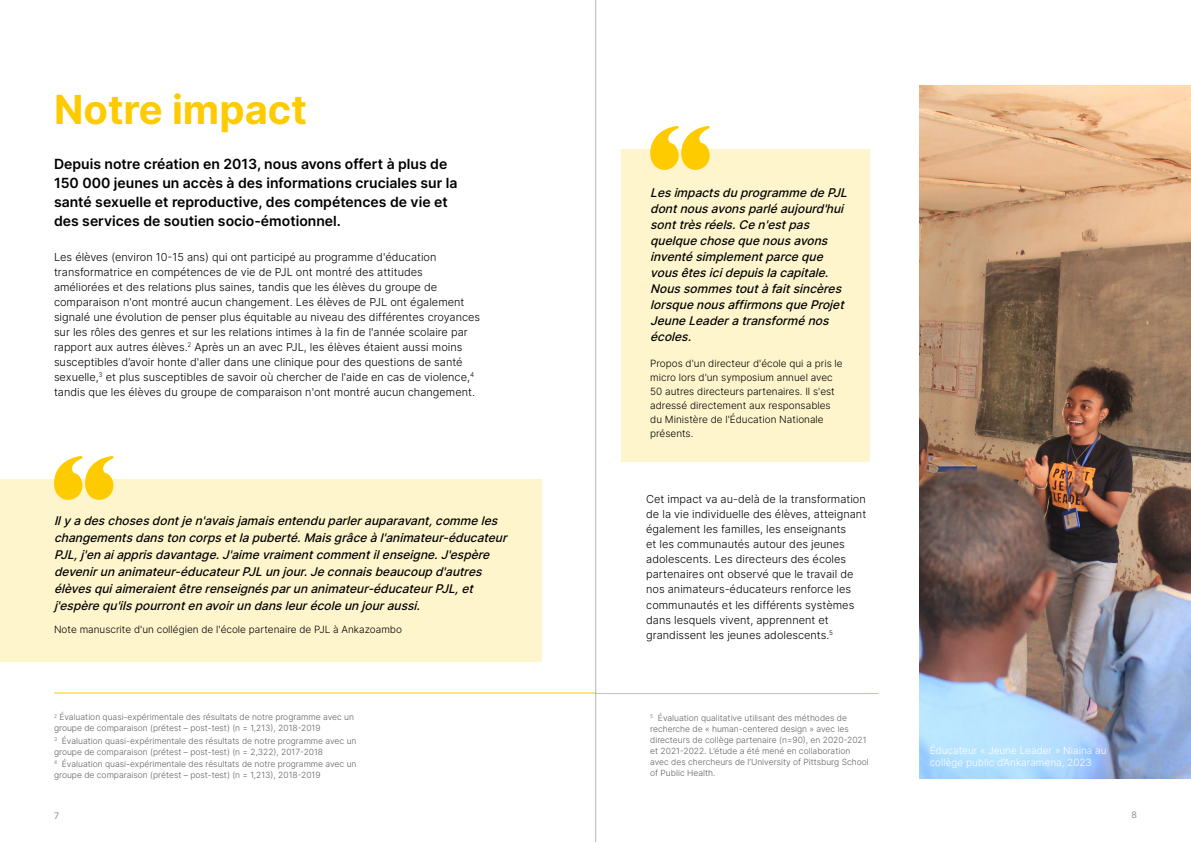
<style>
.page{position:relative;width:1191px;height:842px;background:#fff}
.page>*{position:absolute;margin:0;border:0;box-sizing:border-box;transform-origin:0 0}
.t1{font:700 40px "Inter";color:#fecb00}
.t2{font:600 14px/19px "Inter";color:#000}
.t3{font:italic 500 12px/16px "Inter";color:#000}
.t4{font:300 11px/15px "Inter";color:#000}
.t5{font:300 10px/14px "Inter";color:#000}
.t6{font:300 10px/12px "Inter";color:#fff}
.t7{font:9px "Inter";color:#8a8c8e}
.t8{font:300 8.5px/11px "Inter";color:#5f6062}
</style>
<div class="page">
<div style="left:0;top:480px;width:541px;height:182px;background:#fff5cc"></div>
<hr style="left:54px;top:693px;width:541px;height:1px;background:#fecb00">
<img style="left:919px;top:86px;width:272px;height:693px">
<div style="left:622px;top:150px;width:248px;height:312px;background:#fff5cc"></div>
<hr style="left:595px;top:693px;width:283px;height:1px;background:#fecb00">
<svg style="left:650px;top:126px;width:60px;height:44px"></svg>
<svg style="left:54px;top:456px;width:60px;height:44px"></svg>
<hr style="left:595px;top:0;width:1px;height:842px;background:#b3b5b8">
<h1 class="t1" style="left:54px;top:81px;width:254px">Notre impact</h1>
<p class="t2" style="left:54px;top:154px;width:405px">Depuis notre création en 2013, nous avons offert à plus de 150 000 jeunes un accès à des informations cruciales sur la santé sexuelle et reproductive, des compétences de vie et des services de soutien socio-émotionnel.</p>
<p class="t4" style="left:54px;top:249px;width:428px">Les élèves (environ 10-15 ans) qui ont participé au programme d'éducation transformatrice en compétences de vie de PJL ont montré des attitudes améliorées et des relations plus saines, tandis que les élèves du groupe de comparaison n'ont montré aucun changement. Les élèves de PJL ont également signalé une évolution de penser plus équitable au niveau des différentes croyances sur les rôles des genres et sur les relations intimes à la fin de l'année scolaire par rapport aux autres élèves.<sup>2</sup> Après un an avec PJL, les élèves étaient aussi moins susceptibles d’avoir honte d'aller dans une clinique pour des questions de santé sexuelle,<sup>3</sup> et plus susceptibles de savoir où chercher de l'aide en cas de violence,<sup>4 </sup>tandis que les élèves du groupe de comparaison n'ont montré aucun changement.</p>
<p class="t3" style="left:54px;top:512px;width:458px;line-height:17px">Ilyadeschosesdontjen'avaisjamaisentenduparlerauparavant,commeles changementsdanstoncorpsetlapuberté.Maisgrâceàl'animateur-éducateur PJL,j'enaiapprisdavantage.J'aimevraimentcommentilenseigne.J'espère devenirunanimateur-éducateurPJLunjour.Jeconnaisbeaucoupd'autres élèvesquiaimeraientêtrerenseignésparunanimateur-éducateurPJL,et j'espèrequ'ilspourrontenavoirundansleurécoleunjouraussi.</p>
<p class="t5" style="left:54px;top:622px;width:349px">Note manuscrite d'un collégien de l'école partenaire de PJL à Ankazoambo</p>
<p class="t8" style="left:54px;top:712px;width:301px"><sup>2</sup> Évaluation quasi-expérimentale des résultats de notre programme avec un groupe de comparaison (prétest – post-test) (n = 1,213), 2018-2019</p>
<p class="t8" style="left:54px;top:735px;width:304px"><sup>3</sup> Évaluation quasi-expérimentale des résultats de notre programme avec un groupe de comparaison (prétest – post-test) (n = 2,322), 2017-2018</p>
<p class="t8" style="left:54px;top:758px;width:304px"><sup>4</sup> Évaluation quasi-expérimentale des résultats de notre programme avec un groupe de comparaison (prétest – post-test) (n = 1,213), 2018-2019</p>
<p class="t3" style="left:650px;top:185px;width:202px">LesimpactsduprogrammedePJL dontnousavonsparléaujourd'hui sonttrèsréels.Cen'estpas quelquechosequenousavons inventésimplementparceque vousêtesicidepuislacapitale.<br>Noussommestoutàfaitsincères lorsquenousaffirmonsqueProjet<br>JeuneLeaderatransforménos écoles.</p>
<p class="t5" style="left:650px;top:356px;width:194px">Propos d'un directeur d'école qui a pris le micro lors d'un symposium annuel avec 50 autres directeurs partenaires. Il s'est adressé directement aux responsables du Ministère de l'Éducation Nationale présents.</p>
<p class="t4" style="left:646px;top:492px;width:221px">Cet impact va au-delà de la transformation de la vie individuelle des élèves, atteignant également les familles, les enseignants<br>et les communautés autour des jeunes adolescents. Les directeurs des écoles partenaires ont observé que le travail de nos animateurs-éducateurs renforce les communautés et les différents systèmes dans lesquels vivent, apprennent et grandissent les jeunes adolescents.<sup>5</sup></p>
<p class="t8" style="left:650px;top:712px;width:220px"><sup>5</sup> Évaluation qualitative utilisant des méthodes de recherche de « human-centered design » avec les directeurs de collège partenaire (n=90), en 2020-2021 et 2021-2022. L’étude a été mené en collaboration avec des chercheurs de l’University of Pittsburg School of Public Health.</p>
<p class="t6" style="left:929px;top:745px;width:178px">Éducateur « Jeune Leader » Niaina au collège public d’Ankaramena, 2023</p>
<p class="t7" style="left:54px;top:809px;width:7px">7</p>
<p class="t7" style="left:1131px;top:808px;width:7px">8</p>
</div>
